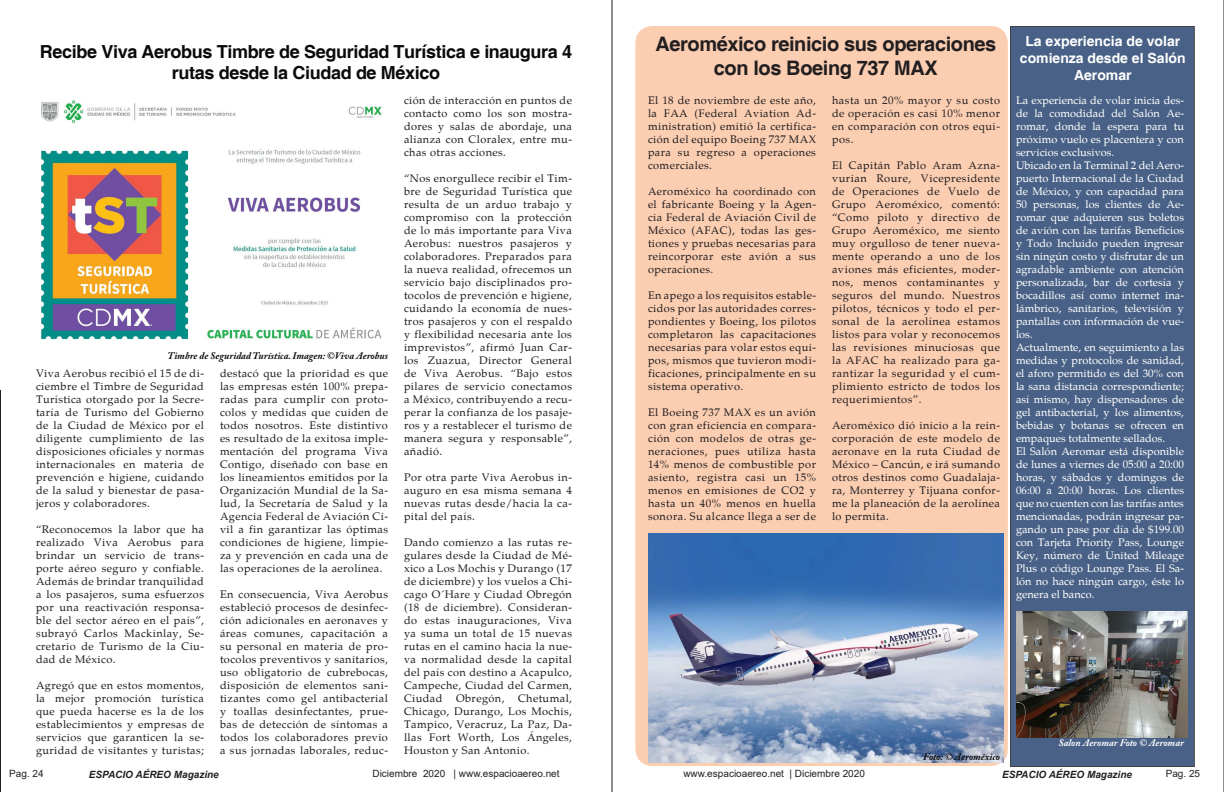
<style>
.page{position:relative;width:1224px;height:792px;background:#fff}
.page>*{position:absolute;margin:0;border:0;box-sizing:border-box;transform-origin:0 0}
.Titulo_con_Helvetica{font:700 20px/24px "Helvetica";letter-spacing:-.02em;color:#231f20;text-align:center}
.Titulo_con_Helvetica-2{font:700 18px/21.6px "Helvetica";letter-spacing:-.02em;color:#0b090c;text-align:center}
.Titulo_con_Helvetica-3{font:700 14px/16.8px "Helvetica";color:#fff;text-align:center}
.Texto_general{font:11px/13px "Palatino";letter-spacing:.035em;color:#231f20;text-align:justify}
.Texto_general-2{font:11px/13px "Palatino";color:#fff;text-align:justify}
.t1{font:10px "Arial";color:#231f20}
.Pie_de_foto_negro{font:italic 700 10px "Adobe Caslon Pro";color:#0b090c}
.t2{font:italic 700 10px "Arial";color:#231f20}
.Pie_de_foto{font:italic 700 10px "Adobe Caslon Pro";color:#fff}
</style>
<div class="page">
<hr style="left:0;top:390px;width:1px;height:402px;background:#231f20">
<img style="left:41px;top:100px;width:341px;height:240px">
<div style="left:635px;top:26px;width:373px;height:740px;background:#fbceb2;border-radius:17px"></div>
<div style="left:1010px;top:26px;width:184px;height:740px;background:#496186"></div>
<div style="left:1010px;top:26px;width:185px;height:741px;border:1px solid #231f20"></div>
<hr style="left:1223px;top:0;width:1px;height:792px;background:#231f20">
<img style="left:648px;top:533px;width:356px;height:229px">
<hr style="left:612px;top:0;width:1px;height:792px;background:#231f20">
<img style="left:1016px;top:611px;width:172px;height:127px">
<p class="Titulo_con_Helvetica-2" style="left:40px;top:41px;width:534px">Recibe Viva Aerobus Timbre de Seguridad Turística e inaugura 4 rutas desde la Ciudad de México</p>
<p class="Pie_de_foto_negro" style="left:168px;top:350px;width:222px">Timbre de Seguridad Turística. Imagen: ©Viva Aerobus</p>
<p class="Texto_general" style="left:36px;top:366px;width:170px">Viva Aerobus recibió el 15 de di&shy;ciembre el Timbre de Seguridad Turística otorgado por la Secre&shy;taría de Turismo del Gobierno de la Ciudad de México por el diligente cumplimiento de las disposiciones oficiales y normas internacionales en materia de prevención e higiene, cuidando de la salud y bienestar de pasa&shy;jeros y colaboradores.</p>
<p class="Texto_general" style="left:36px;top:522px;width:170px">“Reconocemos la labor que ha realizado Viva Aerobus para brindar un servicio de trans&shy;porte aéreo seguro y confiable.<br>Además de brindar tranquilidad a los pasajeros, suma esfuerzos por una reactivación responsa&shy;ble del sector aéreo en el país”, subrayó Carlos Mackinlay, Se&shy;cretario de Turismo de la Ciu&shy;dad de México.</p>
<p class="Texto_general" style="left:36px;top:678px;width:170px">Agregó que en estos momentos, la mejor promoción turística que pueda hacerse es la de los establecimientos y empresas de servicios que garanticen la se&shy;guridad de visitantes y turistas;</p>
<p class="Texto_general" style="left:220px;top:366px;width:170px">destacó que la prioridad es que las empresas estén 100% prepa&shy;radas para cumplir con proto&shy;colos y medidas que cuiden de todos nosotros. Este distintivo es resultado de la exitosa imple&shy;mentación del programa Viva Contigo, diseñado con base en los lineamientos emitidos por la Organización Mundial de la Sa&shy;lud, la Secretaría de Salud y la Agencia Federal de Aviación Ci&shy;vil a fin garantizar las óptimas condiciones de higiene, limpie&shy;za y prevención en cada una de las operaciones de la aerolínea.</p>
<p class="Texto_general" style="left:220px;top:587px;width:170px">En consecuencia, Viva Aerobus estableció procesos de desinfec&shy;ción adicionales en aeronaves y áreas comunes, capacitación a su personal en materia de pro&shy;tocolos preventivos y sanitarios, uso obligatorio de cubrebocas, disposición de elementos sani&shy;tizantes como gel antibacterial y toallas desinfectantes, prue&shy;bas de detección de síntomas a todos los colaboradores previo a sus jornadas laborales, reduc-</p>
<p class="Texto_general" style="left:404px;top:93px;width:170px">ción de interacción en puntos de contacto como los son mostra&shy;dores y salas de abordaje, una alianza con Cloralex, entre mu&shy;chas otras acciones.</p>
<p class="Texto_general" style="left:404px;top:171px;width:170px">“Nos enorgullece recibir el Tim&shy;bre de Seguridad Turística que resulta de un arduo trabajo y compromiso con la protección de lo más importante para Viva Aerobus: nuestros pasajeros y colaboradores. Preparados para la nueva realidad, ofrecemos un servicio bajo disciplinados pro&shy;tocolos de prevención e higiene, cuidando la economía de nues&shy;tros pasajeros y con el respaldo y flexibilidad necesaria ante los imprevistos”, afirmó Juan Car&shy;los Zuazua, Director General de Viva Aerobus. “Bajo estos pilares de servicio conectamos a México, contribuyendo a recu&shy;perar la confianza de los pasaje&shy;ros y a restablecer el turismo de manera segura y responsable”, añadió.</p>
<p class="Texto_general" style="left:404px;top:470px;width:170px">Por otra parte Viva Aerobus in&shy;auguro en esa misma semana 4 nuevas rutas desde/hacia la ca&shy;pital del país.</p>
<p class="Texto_general" style="left:404px;top:535px;width:170px">Dando comienzo a las rutas re&shy;gulares desde la Ciudad de Mé&shy;xico a Los Mochis y Durango (17 de diciembre) y los vuelos a Chi&shy;cago O´Hare y Ciudad Obregón (18 de diciembre). Consideran&shy;do estas inauguraciones, Viva ya suma un total de 15 nuevas rutas en el camino hacia la nue&shy;va normalidad desde la capital del país con destino a Acapulco, Campeche, Ciudad del Carmen, Ciudad Obregón, Chetumal, Chicago, Durango, Los Mochis, Tampico, Veracruz, La Paz, Da&shy;llas Fort Worth, Los Ángeles, Houston y San Antonio.</p>
<p class="Titulo_con_Helvetica" style="left:655px;top:33px;width:342px">Aeroméxico reinicio sus operaciones con los Boeing 737 MAX</p>
<p class="Texto_general" style="left:648px;top:93px;width:170px">El 18 de noviembre de este año, la FAA (Federal Aviation Ad&shy;ministration) emitió la certifica&shy;ción del equipo Boeing 737 MAX para su regreso a operaciones comerciales.</p>
<p class="Texto_general" style="left:648px;top:184px;width:170px">Aeroméxico ha coordinado con el fabricante Boeing y la Agen&shy;cia Federal de Aviación Civil de México (AFAC), todas las ges&shy;tiones y pruebas necesarias para reincorporar este avión a sus operaciones.</p>
<p class="Texto_general" style="left:648px;top:288px;width:170px">En apego a los requisitos estable&shy;cidos por las autoridades corres&shy;pondientes y Boeing, los pilotos completaron las capacitaciones necesarias para volar estos equi&shy;pos, mismos que tuvieron modi&shy;ficaciones, principalmente en su sistema operativo.</p>
<p class="Texto_general" style="left:648px;top:405px;width:170px">El Boeing 737 MAX es un avión con gran eficiencia en compara&shy;ción con modelos de otras ge&shy;neraciones, pues utiliza hasta 14% menos de combustible por asiento, registra casi un 15% menos en emisiones de CO2 y hasta un 40% menos en huella sonora. Su alcance llega a ser de</p>
<p class="Texto_general" style="left:832px;top:93px;width:170px">hasta un 20% mayor y su costo de operación es casi 10% menor en comparación con otros equi&shy;pos.</p>
<p class="Texto_general" style="left:832px;top:158px;width:170px">El Capitán Pablo Aram Azna&shy;vurian Roure, Vicepresidente de Operaciones de Vuelo de Grupo Aeroméxico, comentó: “Como piloto y directivo de Grupo Aeroméxico, me siento muy orgulloso de tener nueva&shy;mente operando a uno de los aviones más eficientes, moder&shy;nos, menos contaminantes y seguros del mundo. Nuestros pilotos, técnicos y todo el per&shy;sonal de la aerolínea estamos listos para volar y reconocemos las revisiones minuciosas que la AFAC ha realizado para ga&shy;rantizar la seguridad y el cum&shy;plimiento estricto de todos los requerimientos”.</p>
<p class="Texto_general" style="left:832px;top:418px;width:170px">Aeroméxico dió inicio a la rein&shy;corporación de este modelo de aeronave en la ruta Ciudad de México – Cancún, e irá sumando otros destinos como Guadalaja&shy;ra, Monterrey y Tijuana confor&shy;me la planeación de la aerolínea lo permita.</p>
<p class="Titulo_con_Helvetica-3" style="left:1020px;top:34px;width:167px">La experiencia de volar comienza desde el Salón<br>Aeromar</p>
<p class="Texto_general-2" style="left:1016px;top:93px;width:170px">La experiencia de volar inicia des&shy;de la comodidad del Salón Ae&shy;romar, donde la espera para tu próximo vuelo es placentera y con servicios exclusivos.</p>
<p class="Texto_general-2" style="left:1016px;top:158px;width:170px">Ubicado en la Terminal 2 del Aero&shy;puerto Internacional de la Ciudad de México, y con capacidad para 50 personas, los clientes de Ae&shy;romar que adquieren sus boletos de avión con las tarifas Beneficios y Todo Incluido pueden ingresar sin ningún costo y disfrutar de un agradable ambiente con atención personalizada, bar de cortesía y bocadillos así como internet ina&shy;lámbrico, sanitarios, televisión y pantallas con información de vue&shy;los.</p>
<p class="Texto_general-2" style="left:1016px;top:340px;width:170px">Actualmente, en seguimiento a las medidas y protocolos de sanidad, el aforo permitido es del 30% con la sana distancia correspondiente; así mismo, hay dispensadores de gel antibacterial, y los alimentos, bebidas y botanas se ofrecen en empaques totalmente sellados.</p>
<p class="Texto_general-2" style="left:1016px;top:444px;width:170px">El Salón Aeromar está disponible de lunes a viernes de 05:00 a 20:00 horas, y sábados y domingos de 06:00 a 20:00 horas. Los clientes que no cuenten con las tarifas antes mencionadas, podrán ingresar pa&shy;gando un pase por día de $199.00 con Tarjeta Priority Pass, Lounge Key, número de United Mileage Plus o código Lounge Pass. El Sa&shy;lón no hace ningún cargo, éste lo genera el banco.</p>
<p class="Pie_de_foto_negro" style="left:923px;top:751px;width:78px">Foto: © Aeroméxico</p>
<p class="Pie_de_foto" style="left:1058px;top:737px;width:127px">Salon Aeromar Foto © Aeromar</p>
<p class="t1" style="left:9px;top:767px;width:36px">Pag. 24</p>
<p class="t2" style="left:89px;top:767px;width:132px">ESPACIO AÉREO Magazine</p>
<p class="t1" style="left:372px;top:767px;width:189px">Diciembre 2020 | www.espacioaereo.net</p>
<p class="t1" style="left:683px;top:767px;width:183px">www.espacioaereo.net | Diciembre 2020</p>
<p class="t2" style="left:1002px;top:767px;width:132px">ESPACIO AÉREO Magazine</p>
<p class="t1" style="left:1166px;top:767px;width:36px">Pag. 25</p>
</div>
